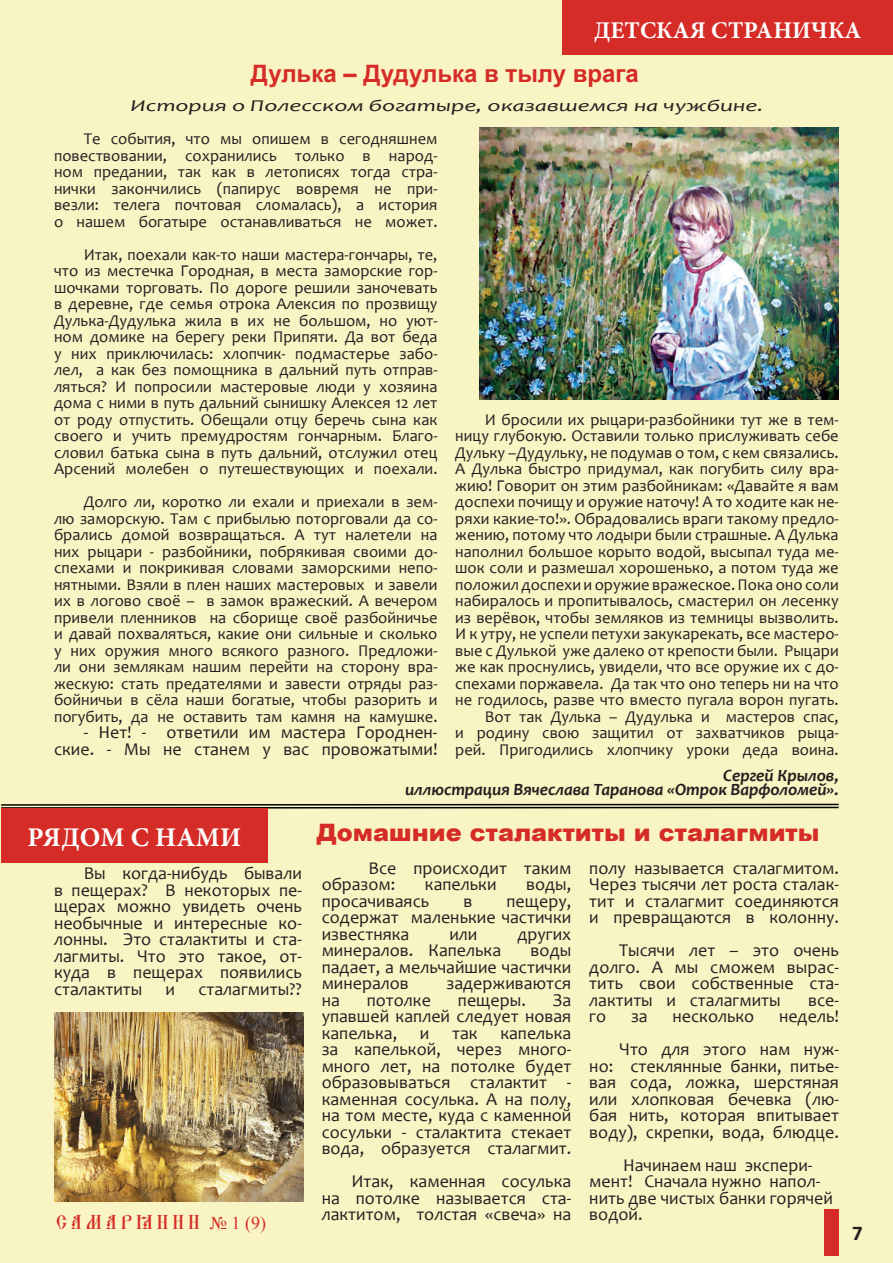
<style>
.page{position:relative;width:893px;height:1263px;background:#f9f4c3}
.page>*{position:absolute;margin:0;border:0;box-sizing:border-box;transform-origin:0 0}
.t1{font:700 27px "Minion Pro";letter-spacing:.01em;color:#fff}
.t2{font:900 24px "Arial";color:#d52c27}
.t3{font:700 24px "Arial";color:#d52c27}
.t4{font:700 24px "Minion Pro";color:#fff}
.t5{font:700 21px "Calibri";color:#231f20}
.t6{font:18px/16.5px "Candara";color:#231f20;text-align:justify}
.t7{font:18px "Hirmos Caps Ucs Spaced Out";color:#d52c27}
.t8{font:italic 700 17.25px/13.5px "Candara";color:#231f20;text-align:right}
.t9{font:16.5px/16.5px "Candara";color:#231f20;text-align:justify}
.t10{font:italic 16.5px "Candara";color:#231f20;scale:1.5 1}
.s1{font-family:"Times New Roman"}
</style>
<div class="page">
<div style="left:563px;top:0;width:330px;height:54px;background:#d52c27"></div>
<img style="left:54px;top:1012px;width:250px;height:190px">
<svg style="left:1px;top:803px;width:838px;height:6px"></svg>
<img style="left:479px;top:128px;width:360px;height:272px">
<div style="left:1px;top:809px;width:267px;height:54px;background:#d52c27"></div>
<div style="left:825px;top:1209px;width:14px;height:47px;background:#d52c27"></div>
<h2 class="t4" style="left:594px;top:13px;width:269px">ДЕТСКАЯ СТРАНИЧКА</h2>
<h2 class="t3" style="left:251px;top:58px;width:389px">Дулька – Дудулька в тылу врага</h2>
<p class="t10" style="left:131px;top:96px;width:423px">История о Полесском богатыре, оказавшемся на чужбине.</p>
<p class="t9" style="left:54px;top:130px;width:385px;text-indent:30px">Те события, что мы опишем в сегодняшнем повествовании, сохранились только в народ&shy;ном предании, так как в летописях тогда стра&shy;нички закончились (папирус вовремя не при&shy;везли: телега почтовая сломалась), а история о нашем богатыре останавливаться не может.</p>
<p class="t9" style="left:54px;top:246px;width:385px;text-indent:30px">Итак, поехали как-то наши мастера-гончары, те, что из местечка Городная, в места заморские гор&shy;шочками торговать. По дороге решили заночевать в деревне, где семья отрока Алексия по прозвищу Дулька-Дудулька жила в их не большом, но уют&shy;ном домике на берегу реки Припяти. Да вот беда у них приключилась: хлопчик- подмастерье забо&shy;лел, а как без помощника в дальний путь отправ&shy;ляться? И попросили мастеровые люди у хозяина дома с ними в путь дальний сынишку Алексея 12 лет от роду отпустить. Обещали отцу беречь сына как своего и учить премудростям гончарным. Благо&shy;словил батька сына в путь дальний, отслужил отец Арсений молебен о путешествующих и поехали.</p>
<p class="t9" style="left:54px;top:493px;width:385px;text-indent:30px">Долго ли, коротко ли ехали и приехали в зем&shy;лю заморскую. Там с прибылью поторговали да со&shy;брались домой возвращаться. А тут налетели на них рыцари - разбойники, побрякивая своими до&shy;спехами и покрикивая словами заморскими непо&shy;нятными. Взяли в плен наших мастеровых и завели их в логово своё – в замок вражеский. А вечером привели пленников на сборище своё разбойничье и давай похваляться, какие они сильные и сколько у них оружия много всякого разного. Предложи&shy;ли они землякам нашим перейти на сторону вра&shy;жескую: стать предателями и завести отряды раз&shy;бойничьи в сёла наши богатые, чтобы разорить и погубить, да не оставить там камня на камушке.</p>
<p class="t6" style="left:54px;top:724px;width:385px;text-align:right">- Нет! - ответили им мастера Городнен&shy;ские. - Мы не станем у вас провожатыми!</p>
<p class="t8" style="left:405px;top:768px;width:435px">Сергей Крылов,<br>иллюстрация Вячеслава Таранова «Отрок Варфоломей».</p>
<h2 class="t2" style="left:317px;top:815px;width:504px">Домашние сталактиты и сталагмиты</h2>
<p class="t9" style="left:455px;top:411px;width:385px;text-align:right">И бросили их рыцари-разбойники тут же в тем&shy;ницу глубокую. Оставили только прислуживать себе Дульку –Дудульку, не подумав о том, с кем связались.<br>А Дулька быстро придумал, как погубить силу вра&shy;жию! Говорит он этим разбойникам: «Давайте я вам доспехи почищу и оружие наточу! А то ходите как не&shy;ряхи какие-то!». Обрадовались враги такому предло&shy;жению, потому что лодыри были страшные. А Дулька наполнил большое корыто водой, высыпал туда ме&shy;шок соли и размешал хорошенько, а потом туда же положил доспехи и оружие вражеское. Пока оно соли набиралось и пропитывалось, смастерил он лесенку из верёвок, чтобы земляков из темницы вызволить.<br>И к утру, не успели петухи закукарекать, все мастеро&shy;вые с Дулькой уже далеко от крепости были. Рыцари же как проснулись, увидели, что все оружие их с до&shy;спехами поржавела. Да так что оно теперь ни на что не годилось, разве что вместо пугала ворон пугать.<br>Вот так Дулька – Дудулька и мастеров спас,<br>и родину свою защитил от захватчиков рыца&shy;рей. Пригодились хлопчику уроки деда воина.</p>
<h1 class="t1" style="left:28px;top:819px;width:215px">РЯДОМ С НАМИ</h1>
<p class="t6" style="left:54px;top:865px;width:249px;text-indent:30px">Вы когда-нибудь бывали в пещерах? В некоторых пе&shy;щерах можно увидеть очень необычные и интересные ко&shy;лонны. Это сталактиты и ста&shy;лагмиты. Что это такое, от&shy;куда в пещерах появились сталактиты</p>
<p class="t6" style="left:322px;top:859px;width:251px;text-indent:47px">Все происходит таким образом:</p>
<p class="t6" style="left:589px;top:859px;width:251px">полу называется сталагмитом.<br>Через тысячи лет роста сталак&shy;тит и сталагмит соединяются и превращаются в колонну.</p>
<p class="t6" style="left:589px;top:942px;width:251px;text-indent:30px">Тысячи лет – это очень долго. А мы сможем вырас&shy;тить свои собственные ста&shy;лактиты и сталагмиты</p>
<p class="t6" style="left:425px;top:876px;width:73px">капельки</p>
<p class="t6" style="left:526px;top:876px;width:47px">воды,</p>
<p class="t6" style="left:322px;top:892px;width:109px">просачиваясь</p>
<p class="t6" style="left:463px;top:892px;width:10px">в</p>
<p class="t6" style="left:322px;top:892px;width:251px;text-indent:185px">пещеру, содержат маленькие частички известняка</p>
<p class="t6" style="left:449px;top:925px;width:30px">или</p>
<p class="t6" style="left:517px;top:925px;width:55px">других</p>
<p class="t6" style="left:322px;top:942px;width:181px">минералов. Капелька</p>
<p class="t6" style="left:322px;top:942px;width:251px;text-indent:209px">воды падает, а мельчайшие частички минералов</p>
<p class="t6" style="left:446px;top:975px;width:126px">задерживаются</p>
<p class="t6" style="left:166px;top:980px;width:11px">и</p>
<p class="t6" style="left:198px;top:980px;width:105px">сталагмиты??</p>
<p class="t6" style="left:322px;top:991px;width:251px;text-indent:231px">За упавшей каплей следует новая капелька,</p>
<p class="t6" style="left:322px;top:991px;width:20px">на</p>
<p class="t6" style="left:367px;top:991px;width:66px">потолке</p>
<p class="t6" style="left:458px;top:991px;width:69px">пещеры.</p>
<p class="t6" style="left:808px;top:991px;width:32px">все-</p>
<p class="t6" style="left:619px;top:999px;width:221px;line-height:33px;text-align:right">недель!<br>Что для этого нам нуж-</p>
<p class="t6" style="left:589px;top:1057px;width:251px">но: стеклянные банки, питье&shy;вая сода, ложка, шерстяная или хлопковая бечевка (лю&shy;бая нить, которая впитывает воду), скрепки, вода, блюдце.</p>
<p class="t6" style="left:589px;top:1156px;width:245px;text-align:left;text-indent:34px">Начинаем наш экспери&shy;мент! Сначала нужно напол&shy;нить две чистых банки горячей водой.</p>
<p class="t6" style="left:589px;top:1008px;width:18px">го</p>
<p class="t6" style="left:631px;top:1008px;width:18px">за</p>
<p class="t6" style="left:672px;top:1008px;width:83px">несколько</p>
<p class="t6" style="left:322px;top:1024px;width:251px;text-indent:179px">капелька за капелькой, через много&shy;много лет, на потолке будет образовываться сталактит - каменная сосулька. А на полу, на том месте, куда с каменной сосульки - сталактита стекает вода, образуется сталагмит.</p>
<p class="t6" style="left:322px;top:1173px;width:251px;text-indent:30px">Итак, каменная сосулька на потолке называется ста&shy;лактитом, толстая «свеча» на</p>
<p class="t6" style="left:420px;top:1024px;width:11px">и</p>
<p class="t6" style="left:452px;top:1024px;width:27px">так</p>
<p class="t7" style="left:54px;top:1210px;width:214px">САМАРЯНИН <span class="s1">№ 1 (9)</span></p>
<p class="t5" style="left:852px;top:1220px;width:12px">7</p>
</div>
